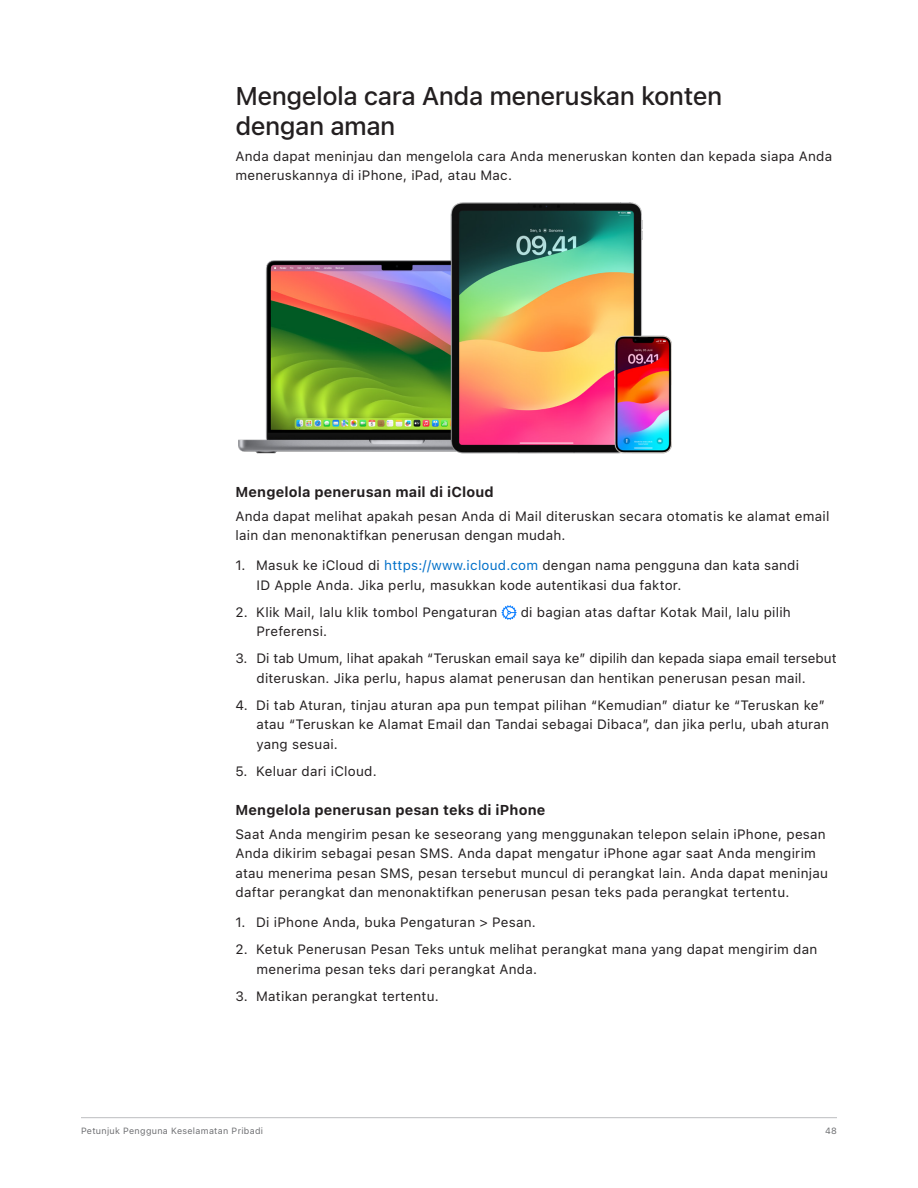
<style>
.page{position:relative;width:918px;height:1188px;background:#fff}
.page>*{position:absolute;margin:0;border:0;box-sizing:border-box;transform-origin:0 0}
.t1{font:500 25.5px/30px "SF Pro Text";letter-spacing:-.02em;color:#231f20}
.Task_Heading{font:700 14.25px "SF Pro Text";letter-spacing:.01em;color:#231f20}
.Body{font:13.5px/19.5px "SF Pro Text";letter-spacing:.015em;color:#231f20}
.t2{font:9px "SF Pro Text";letter-spacing:.035em;color:#6c6d70}
.s1{color:#0070c9}
</style>
<div class="page">
<hr style="left:81px;top:1117px;width:756px;height:1px;background:#bcbdc0">
<img style="left:238px;top:203px;width:434px;height:250px">
<img style="left:502px;top:605px;width:15px;height:15px">
<h2 class="t1" style="left:236px;top:81px;width:488px">Mengelola cara Anda meneruskan konten dengan aman</h2>
<p class="Body" style="left:236px;top:146px;width:598px">Anda dapat meninjau dan mengelola cara Anda meneruskan konten dan kepada siapa Anda meneruskannya di iPhone, iPad, atau Mac.</p>
<p class="Task_Heading" style="left:236px;top:483px;width:260px">Mengelola penerusan mail di iCloud</p>
<p class="Body" style="left:236px;top:506px;width:595px">Anda dapat melihat apakah pesan Anda di Mail diteruskan secara otomatis ke alamat email lain dan menonaktifkan penerusan dengan mudah.</p>
<p class="Body" style="left:256px;top:556px;width:544px;text-indent:-21px">1. Masuk ke iCloud di <span class="s1">https://www.icloud.com</span> dengan nama pengguna dan kata sandi<br>ID Apple Anda. Jika perlu, masukkan kode autentikasi dua faktor.</p>
<p class="Body" style="left:236px;top:602px;width:263px">2. Klik Mail, lalu klik tombol Pengaturan</p>
<p class="Body" style="left:521px;top:602px;width:272px">di bagian atas daftar Kotak Mail, lalu pilih</p>
<p class="Body" style="left:256px;top:622px;width:72px">Preferensi.</p>
<p class="Body" style="left:256px;top:649px;width:582px;text-indent:-21px">3. Di tab Umum, lihat apakah “Teruskan email saya ke” dipilih dan kepada siapa email tersebut diteruskan. Jika perlu, hapus alamat penerusan dan hentikan penerusan pesan mail.</p>
<p class="Body" style="left:256px;top:695px;width:574px;text-indent:-21px">4. Di tab Aturan, tinjau aturan apa pun tempat pilihan “Kemudian” diatur ke “Teruskan ke” atau “Teruskan ke Alamat Email dan Tandai sebagai Dibaca”, dan jika perlu, ubah aturan yang sesuai.</p>
<p class="Body" style="left:236px;top:761px;width:143px">5. Keluar dari iCloud.</p>
<p class="Task_Heading" style="left:236px;top:801px;width:311px">Mengelola penerusan pesan teks di iPhone</p>
<p class="Body" style="left:236px;top:824px;width:594px">Saat Anda mengirim pesan ke seseorang yang menggunakan telepon selain iPhone, pesan Anda dikirim sebagai pesan SMS. Anda dapat mengatur iPhone agar saat Anda mengirim atau menerima pesan SMS, pesan tersebut muncul di perangkat lain. Anda dapat meninjau daftar perangkat dan menonaktifkan penerusan pesan teks pada perangkat tertentu.</p>
<p class="Body" style="left:236px;top:913px;width:302px">1. Di iPhone Anda, buka Pengaturan &gt; Pesan.</p>
<p class="Body" style="left:256px;top:940px;width:562px;text-indent:-21px">2. Ketuk Penerusan Pesan Teks untuk melihat perangkat mana yang dapat mengirim dan menerima pesan teks dari perangkat Anda.</p>
<p class="Body" style="left:236px;top:986px;width:205px">3. Matikan perangkat tertentu.</p>
<p class="t2" style="left:81px;top:1125px;width:184px">Petunjuk Pengguna Keselamatan Pribadi</p>
<p class="t2" style="left:825px;top:1125px;width:13px">48</p>
</div>
